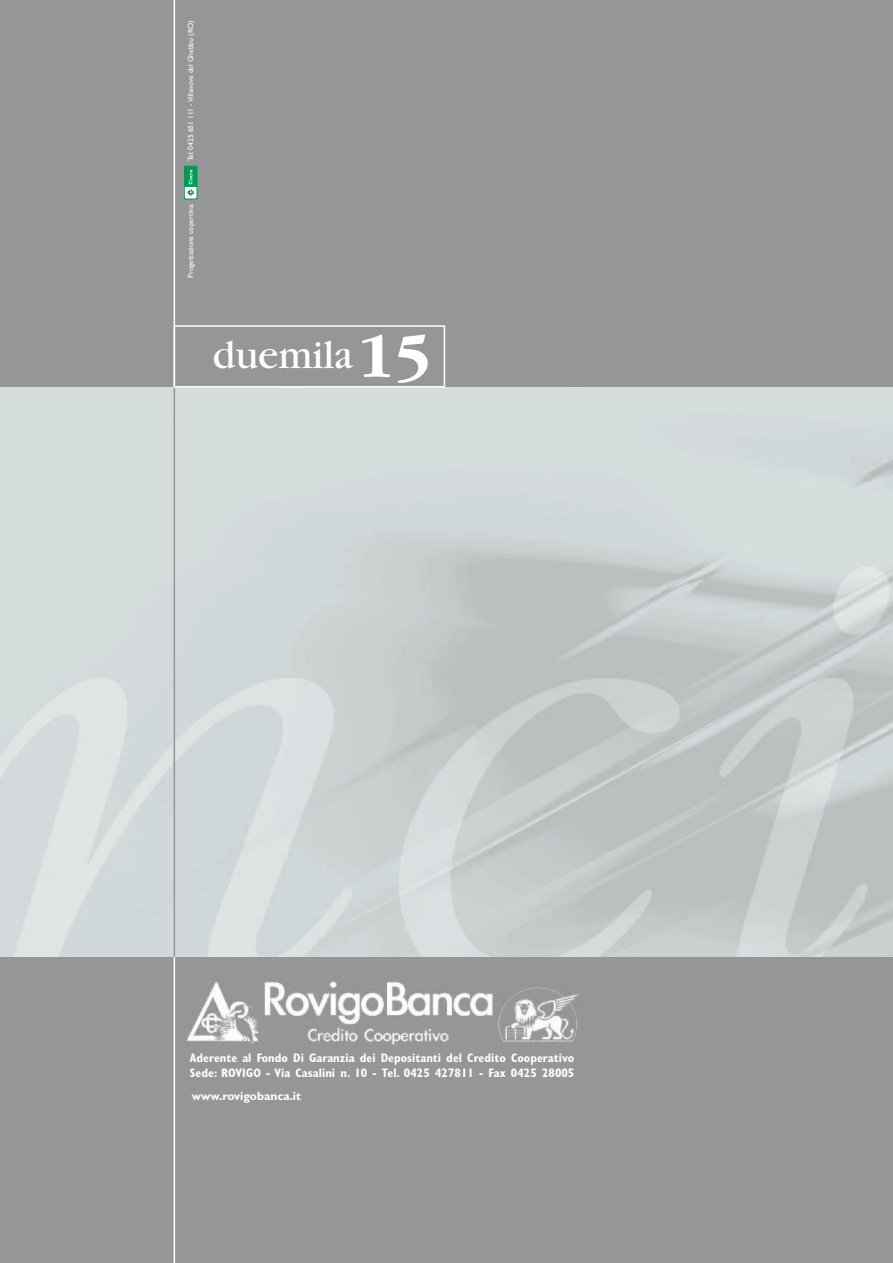
<style>
.page{position:relative;width:893px;height:1263px;background:#fff}
.page>*{position:absolute;margin:0;border:0;box-sizing:border-box;transform-origin:0 0}
.t1{font:41.4px "Garamond";color:#fff}
.t2{font:700 condensed 12.3px/14.9px "Gill Sans";color:#fff}
.t3{font:700 12px "Gill Sans";color:#fff}
.t4{font:7.5px "Gill Sans";color:#fff}
.s1{font-weight:700;font-size:65.7px}
</style>
<div class="page">
<div style="left:0;top:0;width:893px;height:387px;background:#969698"></div>
<div style="left:0;top:957px;width:893px;height:306px;background:#969698"></div>
<hr style="left:174px;top:0;width:1px;height:1263px;background:#969698">
<div style="left:174px;top:325px;width:271px;height:62px;border:2px solid #fff"></div>
<div style="left:184px;top:166px;width:13px;height:33px;background:#fff"></div>
<div style="left:184px;top:166px;width:13px;height:33px;border:1px solid #009b54"></div>
<div style="left:184px;top:166px;width:13px;height:20px;background:#009b54"></div>
<svg style="left:187px;top:170px;width:7px;height:26px"></svg>
<img style="left:186px;top:981px;width:393px;height:64px">
<hr style="left:174px;top:0;width:1px;height:387px;background:#fff">
<hr style="left:174px;top:957px;width:1px;height:306px;background:#fff">
<p class="t4" style="left:186px;top:161px;width:142px;rotate:-90deg">Tel. 0425 651 111 -Villanova del Ghebbo (RO)</p>
<p class="t4" style="left:186px;top:278px;width:76px;rotate:-90deg">Progettazione copertina:</p>
<h1 class="t1" style="left:213px;top:341px;width:219px">duemila<span class="s1">15</span></h1>
<p class="t2" style="left:190px;top:1051px;width:386px">Aderente al Fondo Di Garanzia dei Depositanti del Credito Cooperativo<br>Sede: ROVIGO - Via Casalini n. 10 - Tel. 0425 427811 - Fax 0425 28005</p>
<p class="t3" style="left:192px;top:1091px;width:111px">www.rovigobanca.it</p>
</div>
